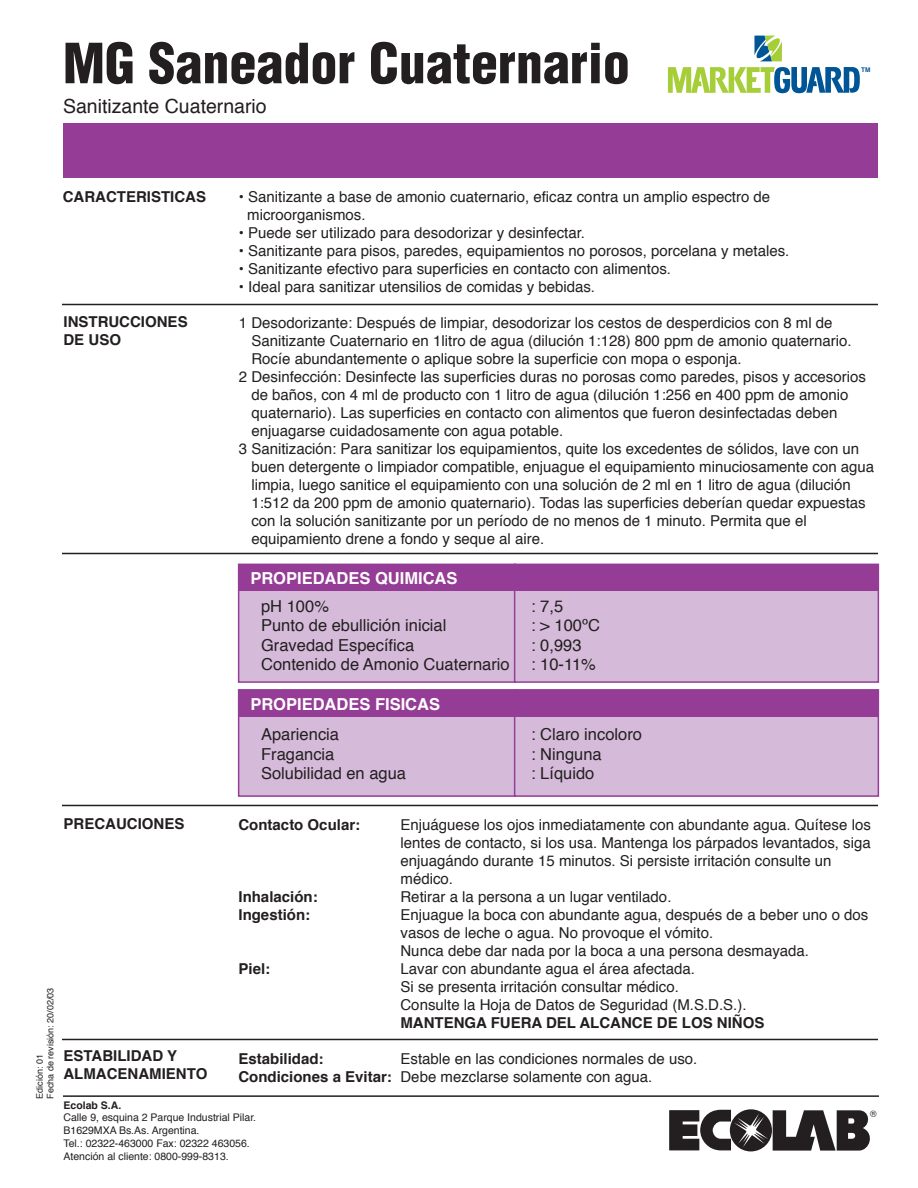
<style>
.page{position:relative;width:918px;height:1188px;background:#fff}
.page>*{position:absolute;margin:0;border:0;box-sizing:border-box;transform-origin:0 0}
.t1{font:900 condensed 54px "Helvetica";color:#231f20}
.t2{font:19.5px "Helvetica";color:#231f20}
.t3{font:16.5px "Helvetica";color:#231f20}
.t4{font:700 16.5px "Helvetica";color:#fff}
.t5{font:15px/18px "Helvetica";color:#231f20}
.t6{font:700 15px/18px "Helvetica";color:#231f20}
.t7{font:10.5px/12.8px "Helvetica";color:#231f20}
.t8{font:700 10.5px "Helvetica";color:#231f20}
.t9{font:9px/10.5px "Helvetica";color:#231f20}
.t10{font:8.85px "Helvetica";color:#231f20}
.t11{font:700 6.45px "Helvetica";color:#005596}
.s1{font-weight:700}
</style>
<div class="page">
<div style="left:63px;top:124px;width:815px;height:54px;background:#953c96"></div>
<hr style="left:63px;top:1095px;width:816px;height:2px;background:#231f20">
<svg style="left:669px;top:1109px;width:201px;height:42px"></svg>
<hr style="left:62px;top:304px;width:816px;height:1px;background:#231f20">
<hr style="left:62px;top:553px;width:816px;height:1px;background:#231f20">
<hr style="left:62px;top:805px;width:816px;height:1px;background:#231f20">
<hr style="left:62px;top:1039px;width:816px;height:1px;background:#231f20">
<div style="left:238px;top:564px;width:278px;height:119px;background:#d5bbd9;border:2px solid #953c96"></div>
<div style="left:514px;top:564px;width:365px;height:119px;background:#d5bbd9;border:2px solid #953c96"></div>
<div style="left:239px;top:564px;width:639px;height:27px;background:#953c96"></div>
<div style="left:238px;top:689px;width:278px;height:108px;background:#d5bbd9;border:2px solid #953c96"></div>
<div style="left:514px;top:689px;width:365px;height:108px;background:#d5bbd9;border:2px solid #953c96"></div>
<div style="left:239px;top:690px;width:639px;height:27px;background:#953c96"></div>
<svg style="left:754px;top:36px;width:28px;height:25px"></svg>
<svg style="left:668px;top:67px;width:192px;height:26px"></svg>
<h1 class="t1" style="left:63px;top:30px;width:569px">MG Saneador Cuaternario</h1>
<h2 class="t2" style="left:63px;top:93px;width:205px">Sanitizante Cuaternario</h2>
<p class="t11" style="left:861px;top:66px;width:11px">TM</p>
<p class="t6" style="left:63px;top:189px;width:145px">CARACTERISTICAS</p>
<p class="t6" style="left:64px;top:314px;width:126px">INSTRUCCIONES<br>DE USO</p>
<p class="t5" style="left:247px;top:189px;width:525px;text-indent:-8px">• Sanitizante a base de amonio cuaternario, eficaz contra un amplio espectro de microorganismos.</p>
<p class="t5" style="left:239px;top:225px;width:348px">• Puede ser utilizado para desodorizar y desinfectar.</p>
<p class="t5" style="left:239px;top:243px;width:552px">• Sanitizante para pisos, paredes, equipamientos no porosos, porcelana y metales.</p>
<p class="t5" style="left:239px;top:261px;width:434px">• Sanitizante efectivo para superficies en contacto con alimentos.</p>
<p class="t5" style="left:239px;top:279px;width:358px">• Ideal para sanitizar utensilios de comidas y bebidas.</p>
<p class="t5" style="left:239px;top:315px;width:595px">1 Desodorizante: Después de limpiar, desodorizar los cestos de desperdicios con 8 ml de</p>
<p class="t5" style="left:251px;top:333px;width:602px">Sanitizante Cuaternario en 1litro de agua (dilución 1:128) 800 ppm de amonio quaternario.</p>
<p class="t5" style="left:251px;top:351px;width:492px">Rocíe abundantemente o aplique sobre la superficie con mopa o esponja.</p>
<p class="t5" style="left:239px;top:369px;width:628px">2 Desinfección: Desinfecte las superficies duras no porosas como paredes, pisos y accesorios</p>
<p class="t5" style="left:251px;top:387px;width:599px">de baños, con 4 ml de producto con 1 litro de agua (dilución 1:256 en 400 ppm de amonio</p>
<p class="t5" style="left:251px;top:405px;width:588px">quaternario). Las superficies en contacto con alimentos que fueron desinfectadas deben</p>
<p class="t5" style="left:251px;top:423px;width:313px">enjuagarse cuidadosamente con agua potable.</p>
<p class="t5" style="left:239px;top:441px;width:622px">3 Sanitización: Para sanitizar los equipamientos, quite los excedentes de sólidos, lave con un</p>
<p class="t5" style="left:251px;top:459px;width:624px">buen detergente o limpiador compatible, enjuague el equipamiento minuciosamente con agua</p>
<p class="t5" style="left:251px;top:477px;width:601px">limpia, luego sanitice el equipamiento con una solución de 2 ml en 1 litro de agua (dilución</p>
<p class="t5" style="left:251px;top:495px;width:616px">1:512 da 200 ppm de amonio quaternario). Todas las superficies deberían quedar expuestas</p>
<p class="t5" style="left:251px;top:513px;width:557px">con la solución sanitizante por un período de no menos de 1 minuto. Permita que el</p>
<p class="t5" style="left:251px;top:531px;width:294px">equipamiento drene a fondo y seque al aire.</p>
<p class="t4" style="left:250px;top:567px;width:209px">PROPIEDADES QUIMICAS</p>
<p class="t3" style="left:261px;top:595px;width:69px">pH 100%</p>
<p class="t3" style="left:531px;top:595px;width:34px">: 7,5</p>
<p class="t3" style="left:261px;top:615px;width:187px">Punto de ebullición inicial</p>
<p class="t3" style="left:531px;top:615px;width:70px">: &gt; 100ºC</p>
<p class="t3" style="left:261px;top:634px;width:155px">Gravedad Específica</p>
<p class="t3" style="left:531px;top:634px;width:52px">: 0,993</p>
<p class="t3" style="left:261px;top:654px;width:250px">Contenido de Amonio Cuaternario</p>
<p class="t3" style="left:531px;top:654px;width:66px">: 10-11%</p>
<p class="t4" style="left:250px;top:693px;width:191px">PROPIEDADES FISICAS</p>
<p class="t3" style="left:261px;top:724px;width:79px">Apariencia</p>
<p class="t3" style="left:531px;top:724px;width:112px">: Claro incoloro</p>
<p class="t3" style="left:261px;top:743px;width:75px">Fragancia</p>
<p class="t3" style="left:531px;top:743px;width:72px">: Ninguna</p>
<p class="t3" style="left:261px;top:763px;width:146px">Solubilidad en agua</p>
<p class="t3" style="left:531px;top:763px;width:65px">: Líquido</p>
<p class="t9" style="left:35px;top:1099px;width:113px;rotate:-90deg">Edición: 01<br>Fecha de revisión: 20/02/03</p>
<p class="t6" style="left:64px;top:815px;width:122px">PRECAUCIONES</p>
<p class="t6" style="left:64px;top:1048px;width:145px">ESTABILIDAD Y<br>ALMACENAMIENTO</p>
<p class="t6" style="left:238px;top:816px;width:123px">Contacto Ocular:</p>
<p class="t5" style="left:400px;top:816px;width:472px">Enjuáguese los ojos inmediatamente con abundante agua. Quítese los lentes de contacto, si los usa. Mantenga los párpados levantados, siga enjuagándo durante 15 minutos. Si persiste irritación consulte un médico.</p>
<p class="t6" style="left:238px;top:888px;width:81px">Inhalación:</p>
<p class="t5" style="left:400px;top:888px;width:273px">Retirar a la persona a un lugar ventilado.</p>
<p class="t6" style="left:238px;top:906px;width:73px">Ingestión:</p>
<p class="t5" style="left:400px;top:906px;width:469px">Enjuague la boca con abundante agua, después de a beber uno o dos vasos de leche o agua. No provoque el vómito.<br>Nunca debe dar nada por la boca a una persona desmayada.</p>
<p class="t6" style="left:238px;top:960px;width:33px">Piel:</p>
<p class="t5" style="left:400px;top:960px;width:348px">Lavar con abundante agua el área afectada.<br>Si se presenta irritación consultar médico.<br>Consulte la Hoja de Datos de Seguridad (M.S.D.S.).</p>
<p class="t6" style="left:400px;top:1014px;width:365px">MANTENGA FUERA DEL ALCANCE DE LOS NIÑOS</p>
<p class="t6" style="left:238px;top:1050px;width:87px">Estabilidad:</p>
<p class="t5" style="left:238px;top:1050px;width:460px;text-indent:162px">Estable en las condiciones normales de uso.<br><span class="s1">Condiciones a Evitar:</span> Debe mezclarse solamente con agua.</p>
<p class="t8" style="left:64px;top:1098px;width:59px">Ecolab S.A.</p>
<p class="t7" style="left:64px;top:1112px;width:194px">Calle 9, esquina 2 Parque Industrial Pilar.<br>B1629MXA Bs.As. Argentina.<br>Tel.: 02322-463000 Fax: 02322 463056.<br>Atención al cliente: 0800-999-8313.</p>
<p class="t10" style="left:870px;top:1108px;width:8px">®</p>
</div>
